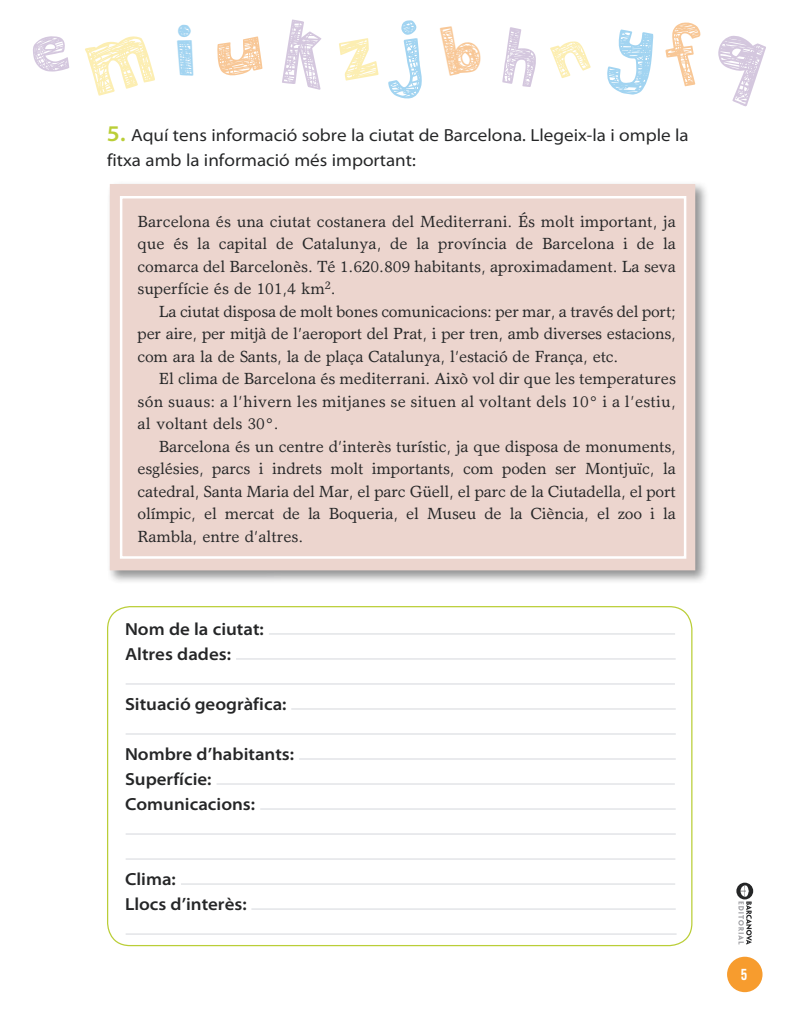
<style>
.page{position:relative;width:798px;height:1028px;background:#fff}
.page>*{position:absolute;margin:0;border:0;box-sizing:border-box;transform-origin:0 0}
.t1{font:600 semi-expanded 17.5px/25px "Myriad Pro";color:#252627}
.t2{font:semi-expanded 17.5px/25px "Myriad Pro";color:#252627}
.t3{font:16.25px/22.5px "Garth Graphic Std";letter-spacing:-.005em;color:#252627;text-align:justify}
.t4{font:700 15px "Heading Pro";color:#fff}
.s1{font-weight:600;font-size:22.5px;color:#bace37}
</style>
<div class="page">
<hr style="left:269px;top:633px;width:405px;height:1px;background:#dddfe3">
<hr style="left:236px;top:658px;width:439px;height:1px;background:#dddfe3">
<hr style="left:126px;top:683px;width:548px;height:1px;background:#dddfe3">
<hr style="left:291px;top:708px;width:384px;height:1px;background:#dddfe3">
<hr style="left:126px;top:733px;width:549px;height:1px;background:#dddfe3">
<hr style="left:299px;top:758px;width:376px;height:1px;background:#dddfe3">
<hr style="left:216px;top:783px;width:458px;height:1px;background:#dddfe3">
<hr style="left:260px;top:808px;width:415px;height:1px;background:#dddfe3">
<hr style="left:126px;top:833px;width:549px;height:1px;background:#dddfe3">
<hr style="left:126px;top:858px;width:549px;height:1px;background:#dddfe3">
<hr style="left:181px;top:883px;width:494px;height:1px;background:#dddfe3">
<hr style="left:251px;top:908px;width:424px;height:1px;background:#dddfe3">
<hr style="left:126px;top:933px;width:550px;height:1px;background:#dddfe3">
<div style="left:106px;top:181px;width:602px;height:403px;background:#252627;opacity:.5"></div>
<div style="left:110px;top:184px;width:585px;height:386px;background:#ecd5ce"></div>
<div style="left:120px;top:196px;width:566px;height:362px;border:2px solid #fff"></div>
<div style="left:726px;top:956px;width:36px;height:36px;background:#f79c2e;border-radius:50%"></div>
<svg style="left:736px;top:882px;width:16px;height:62px"></svg>
<p class="t2" style="left:107px;top:122px;width:583px"><span class="s1">5.</span> Aquí tens informació sobre la ciutat de Barcelona. Llegeix-la i omple la fitxa amb la informació més important:</p>
<p class="t3" style="left:137px;top:210px;width:539px">Barcelona és una ciutat costanera del Mediterrani. És molt important, ja que és la capital de Catalunya, de la província de Barcelona i de la comarca del Barcelonès. Té 1.620.809 habitants, aproximadament. La seva superfície és de 101,4 km<sup>2</sup>.</p>
<p class="t3" style="left:137px;top:300px;width:539px;text-indent:21px">La ciutat disposa de molt bones comunicacions: per mar, a través del port; per aire, per mitjà de l’aeroport del Prat, i per tren, amb diverses estacions, com ara la de Sants, la de plaça Catalunya, l’estació de França, etc.</p>
<p class="t3" style="left:137px;top:367px;width:539px;text-indent:21px">El clima de Barcelona és mediterrani. Això vol dir que les temperatures són suaus: a l’hivern les mitjanes se situen al voltant dels 10° i a l’estiu, al voltant dels 30°.</p>
<p class="t3" style="left:137px;top:435px;width:539px;text-indent:21px">Barcelona és un centre d’interès turístic, ja que disposa de monuments, esglésies, parcs i indrets molt importants, com poden ser Montjuïc, la catedral, Santa Maria del Mar, el parc Güell, el parc de la Ciutadella, el port olímpic, el mercat de la Boqueria, el Museu de la Ciència, el zoo i la Rambla, entre d’altres.</p>
<p class="t1" style="left:125px;top:615px;width:140px">Nom de la ciutat:<br>Altres dades:</p>
<p class="t1" style="left:125px;top:690px;width:163px">Situació geogràfica:</p>
<p class="t1" style="left:125px;top:740px;width:170px">Nombre d’habitants:<br>Superfície:<br>Comunicacions:</p>
<p class="t1" style="left:125px;top:865px;width:123px">Clima:<br>Llocs d’interès:</p>
<p class="t4" style="left:740px;top:965px;width:8px">5</p>
</div>
